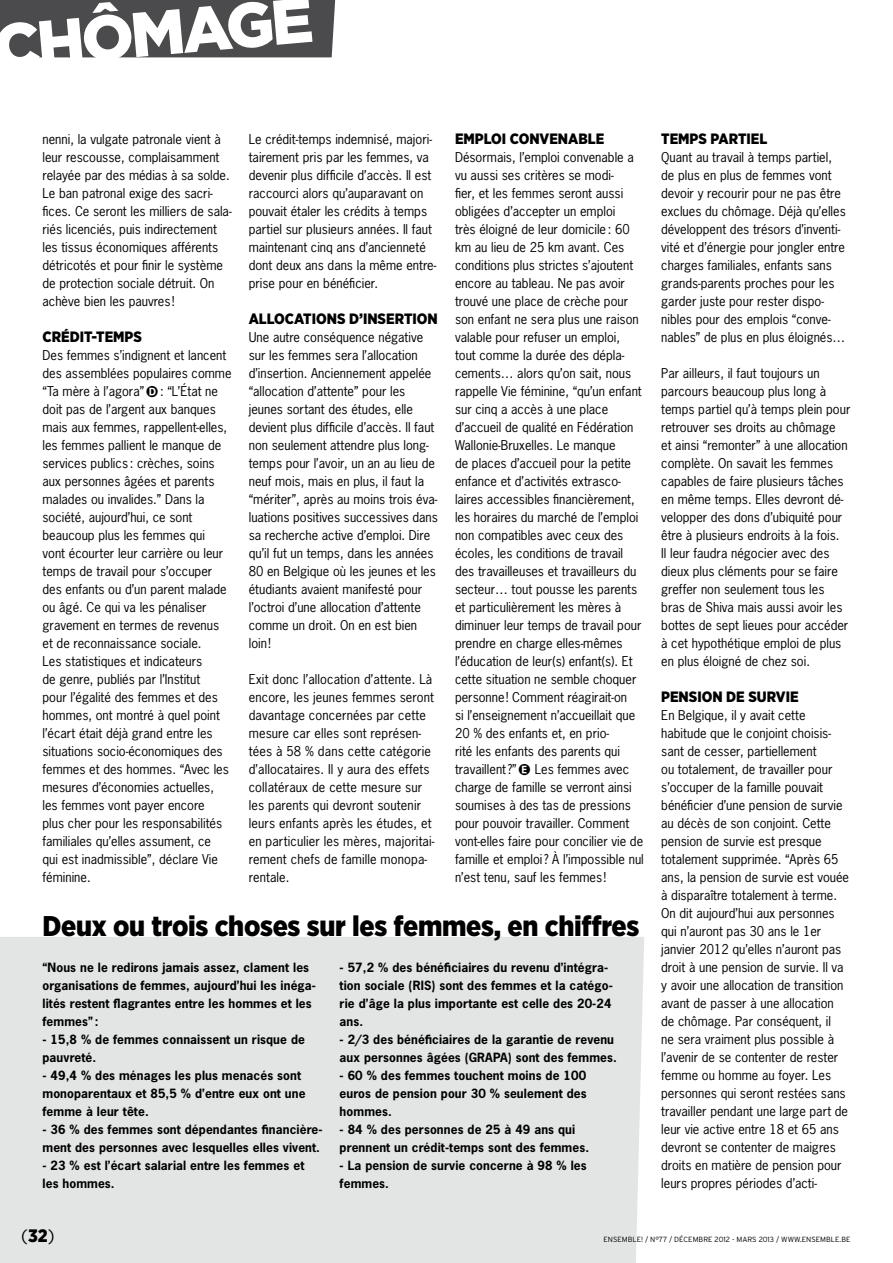
<style>
.page{position:relative;width:893px;height:1263px;background:#fff}
.page>*{position:absolute;margin:0;border:0;box-sizing:border-box;transform-origin:0 0}
.t1{font:900 63px "Gotham";color:#fff}
.t2{font:900 28.5px "Gotham Narrow";color:#000}
.t3{font:18px "Gotham Narrow";color:#000}
.t4{font:900 15px "Gotham Narrow";color:#000}
.t5{font:12.75px/18px "News Gothic Std";color:#000}
.t6{font:700 12px/18px "News Gothic Std";letter-spacing:.01em;color:#000}
.t7{font:300 7.5px "Interstate";color:#000}
.s1{font-weight:900}
</style>
<div class="page">
<div style="left:0;top:0;width:336px;height:57px;background:#4b4b4d"></div>
<div style="left:0;top:937px;width:644px;height:326px;background:#e3e4e4"></div>
<h1 class="t1" style="left:-10px;top:4px;width:321px;rotate:-5deg">CHÔMAGE</h1>
<p class="t5" style="left:43px;top:130px;width:191px">nenni, la vulgate patronale vient à leur rescousse, complaisamment relayée par des médias à sa solde.<br>Le ban patronal exige des sacri&shy;fices. Ce seront les milliers de sala&shy;riés licenciés, puis indirectement les tissus économiques afférents détricotés et pour finir le système de protection sociale détruit. On achève bien les pauvres !</p>
<p class="t4" style="left:43px;top:327px;width:101px">CRÉDIT-TEMPS</p>
<p class="t5" style="left:43px;top:346px;width:191px">Des femmes s’indignent et lancent des assemblées populaires comme “Ta mère à l’agora” : “L’État ne doit pas de l’argent aux banques mais aux femmes, rappellent-elles, les femmes pallient le manque de services publics : crèches, soins aux personnes âgées et parents malades ou invalides.” Dans la société, aujourd’hui, ce sont beaucoup plus les femmes qui<br>vont écourter leur carrière ou leur temps de travail pour s’occuper des enfants ou d’un parent malade ou âgé. Ce qui va les pénaliser gravement en termes de revenus et de reconnaissance sociale.<br>Les statistiques et indicateurs<br>de genre, publiés par l’Institut<br>pour l’égalité des femmes et des hommes, ont montré à quel point l’écart était déjà grand entre les situations socio-économiques des femmes et des hommes. “Avec les mesures d’économies actuelles, les femmes vont payer encore<br>plus cher pour les responsabilités familiales qu’elles assument, ce<br>qui est inadmissible”, déclare Vie féminine.</p>
<p class="t5" style="left:249px;top:130px;width:189px">Le crédit-temps indemnisé, majori&shy;tairement pris par les femmes, va devenir plus difficile d’accès. Il est raccourci alors qu’auparavant on pouvait étaler les crédits à temps partiel sur plusieurs années. Il faut maintenant cinq ans d’ancienneté dont deux ans dans la même entre&shy;prise pour en bénéficier.</p>
<p class="t4" style="left:249px;top:309px;width:191px">ALLOCATIONS D’INSERTION</p>
<p class="t5" style="left:249px;top:328px;width:191px">Une autre conséquence négative sur les femmes sera l’allocation d’insertion. Anciennement appelée “allocation d’attente” pour les jeunes sortant des études, elle devient plus difficile d’accès. Il faut non seulement attendre plus long&shy;temps pour l’avoir, un an au lieu de neuf mois, mais en plus, il faut la “mériter”, après au moins trois éva&shy;luations positives successives dans sa recherche active d’emploi. Dire qu’il fut un temps, dans les années<br>80 en Belgique où les jeunes et les étudiants avaient manifesté pour l’octroi d’une allocation d’attente comme un droit. On en est bien loin !</p>
<p class="t5" style="left:249px;top:670px;width:187px">Exit donc l’allocation d’attente. Là encore, les jeunes femmes seront davantage concernées par cette mesure car elles sont représen&shy;tées à 58 % dans cette catégorie d’allocataires. Il y aura des effets collatéraux de cette mesure sur les parents qui devront soutenir leurs enfants après les études, et en particulier les mères, majoritai&shy;rement chefs de famille monopa&shy;rentale.</p>
<p class="t4" style="left:455px;top:129px;width:151px">EMPLOI CONVENABLE</p>
<p class="t5" style="left:455px;top:148px;width:188px">Désormais, l’emploi convenable a vu aussi ses critères se modi-<br>fier, et les femmes seront aussi obligées d’accepter un emploi<br>très éloigné de leur domicile: 60 km au lieu de 25 km avant. Ces conditions plus strictes s’ajoutent encore au tableau. Ne pas avoir trouvé une place de crèche pour son enfant ne sera plus une raison valable pour refuser un emploi, tout comme la durée des dépla&shy;cements… alors qu’on sait, nous rappelle Vie féminine, “qu’un enfant sur cinq a accès à une place d’accueil de qualité en Fédération<br>Wallonie-Bruxelles. Le manque<br>de places d’accueil pour la petite enfance et d’activités extrasco&shy;laires accessibles financièrement, les horaires du marché de l’emploi non compatibles avec ceux des écoles, les conditions de travail des travailleuses et travailleurs du secteur… tout pousse les parents et particulièrement les mères à diminuer leur temps de travail pour prendre en charge elles-mêmes l’éducation de leur(s) enfant(s). Et cette situation ne semble choquer personne! Comment réagirait-on<br>si l’enseignement n’accueillait que<br>20 % des enfants et, en prio-<br>rité les enfants des parents qui travaillent?”</p>
<p class="t5" style="left:455px;top:760px;width:190px;text-indent:80px">Les femmes avec charge de famille se verront ainsi soumises à des tas de pressions pour pouvoir travailler. Comment vont-elles faire pour concilier vie de famille et emploi? À l’impossible nul n’est tenu, sauf les femmes !</p>
<h2 class="t2" style="left:43px;top:907px;width:598px">DEUX OU TROIS CHOSES SUR LES FEMMES, EN CHIFFRES</h2>
<p class="t6" style="left:43px;top:958px;width:275px">“Nous ne le redirons jamais assez, clament les organisations de femmes, aujourd’hui les inéga&shy;lités restent flagrantes entre les hommes et les femmes” :</p>
<p class="t6" style="left:43px;top:1030px;width:264px">- 15,8 % de femmes connaissent un risque de pauvreté.</p>
<p class="t6" style="left:43px;top:1066px;width:264px">- 49,4 % des ménages les plus menacés sont monoparentaux et 85,5 % d’entre eux ont une femme à leur tête.</p>
<p class="t6" style="left:43px;top:1120px;width:282px">- 36 % des femmes sont dépendantes financière&shy;ment des personnes avec lesquelles elles vivent.</p>
<p class="t6" style="left:43px;top:1156px;width:263px">- 23 % est l’écart salarial entre les femmes et les hommes.</p>
<p class="t6" style="left:340px;top:958px;width:275px">- 57,2 % des bénéficiaires du revenu d’intégra&shy;tion sociale (RIS) sont des femmes et la catégo&shy;rie d’âge la plus importante est celle des 20-24 ans.</p>
<p class="t6" style="left:340px;top:1030px;width:279px">- 2/3 des bénéficiaires de la garantie de revenu aux personnes âgées (GRAPA) sont des femmes.</p>
<p class="t6" style="left:340px;top:1066px;width:248px;text-align:justify">- 60 % des femmes touchent moins de 100 euros de pension pour 30 % seulement des hommes.</p>
<p class="t6" style="left:340px;top:1120px;width:251px">- 84 % des personnes de 25 à 49 ans qui prennent un crédit-temps sont des femmes.</p>
<p class="t6" style="left:340px;top:1156px;width:249px">- La pension de survie concerne à 98 % les femmes.</p>
<p class="t4" style="left:661px;top:129px;width:108px">TEMPS PARTIEL</p>
<p class="t5" style="left:661px;top:148px;width:186px">Quant au travail à temps partiel, de plus en plus de femmes vont devoir y recourir pour ne pas être exclues du chômage. Déjà qu’elles développent des trésors d’inventi&shy;vité et d’énergie pour jongler entre charges familiales, enfants sans grands-parents proches pour les garder juste pour rester dispo&shy;nibles pour des emplois “conve&shy;nables” de plus en plus éloignés…</p>
<p class="t5" style="left:661px;top:364px;width:191px">Par ailleurs, il faut toujours un parcours beaucoup plus long à temps partiel qu’à temps plein pour retrouver ses droits au chômage<br>et ainsi “remonter” à une allocation complète. On savait les femmes capables de faire plusieurs tâches en même temps. Elles devront dé&shy;velopper des dons d’ubiquité pour être à plusieurs endroits à la fois.<br>Il leur faudra négocier avec des dieux plus cléments pour se faire greffer non seulement tous les bras de Shiva mais aussi avoir les bottes de sept lieues pour accéder à cet hypothétique emploi de plus en plus éloigné de chez soi.</p>
<p class="t4" style="left:661px;top:687px;width:139px">PENSION DE SURVIE</p>
<p class="t5" style="left:661px;top:706px;width:189px">En Belgique, il y avait cette habitude que le conjoint choisis&shy;sant de cesser, partiellement<br>ou totalement, de travailler pour s’occuper de la famille pouvait bénéficier d’une pension de survie au décès de son conjoint. Cette pension de survie est presque totalement supprimée. “Après 65 ans, la pension de survie est vouée à disparaître totalement à terme.<br>On dit aujourd’hui aux personnes qui n’auront pas 30 ans le 1er janvier 2012 qu’elles n’auront pas droit à une pension de survie. Il va y avoir une allocation de transition avant de passer à une allocation de chômage. Par conséquent, il<br>ne sera vraiment plus possible à l’avenir de se contenter de rester femme ou homme au foyer. Les personnes qui seront restées sans travailler pendant une large part de leur vie active entre 18 et 65 ans devront se contenter de maigres droits en matière de pension pour leurs propres périodes d’acti-</p>
<h3 class="t3" style="left:21px;top:1224px;width:35px">(<span class="s1">32</span>)</h3>
<p class="t7" style="left:603px;top:1235px;width:91px">ENSEMBLE! / N°77 / DÉCEMB</p>
<p class="t7" style="left:703px;top:1235px;width:149px">RE 2012 - MARS 2013 / WWW.ENSEMBLE.BE</p>
</div>
